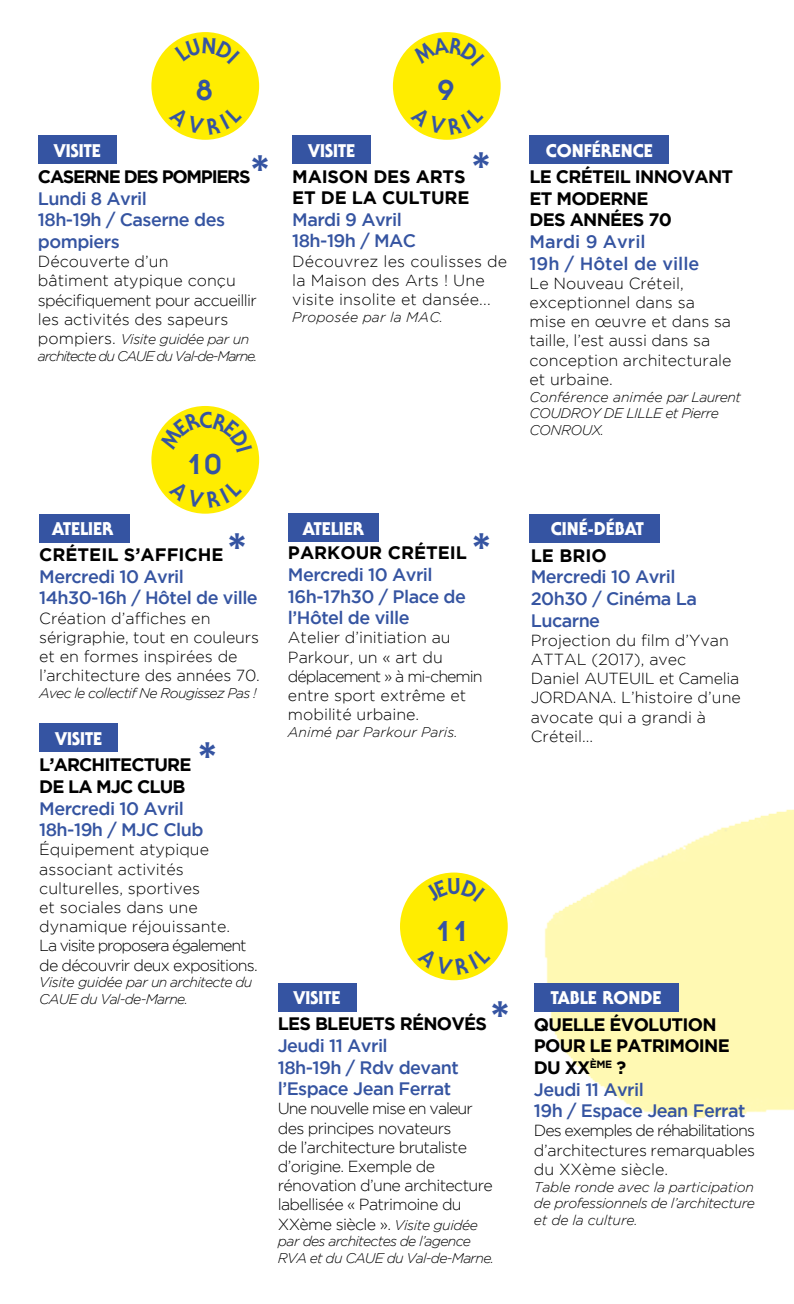
<style>
.page{position:relative;width:794px;height:1304px;background:#fff}
.page>*{position:absolute;margin:0;border:0;box-sizing:border-box;transform-origin:0 0}
.t1{font:700 48px "Gotham";color:#3554a2}
.t2{font:800 28px "Serif Gothic";color:#3554a2}
.t3{font:500 18px/21.6px "Gotham";letter-spacing:-.03em;color:#3554a1}
.t4{font:700 18px/21.6px "Gotham";letter-spacing:-.04em;color:#000}
.t5{font:800 18px "Serif Gothic";color:#fff}
.t6{font:700 18px "Gotham";color:#000}
.t7{font:500 18px/21.6px "Gotham";color:#3554a1}
.t8{font:700 18px/21.6px "Gotham";letter-spacing:-.01em;color:#000}
.t9{font:700 18px "Gotham";letter-spacing:-.07em;color:#000}
.t10{font:300 16px/19.2px "Gotham";color:#000}
.t11{font:300 16px/19.2px "Gotham";letter-spacing:-.04em;color:#000}
.t12{font:italic 300 14px/16.8px "Gotham";letter-spacing:-.04em;color:#000}
.t13{font:italic 300 14px/16.8px "Gotham";letter-spacing:-.08em;color:#000}
.t14{font:italic 300 14px "Gotham";color:#000}
.t15{font:italic 300 14px "Gotham";letter-spacing:.01em;color:#000}
.s1{font-style:normal;font-size:16px}
.s2{font-style:italic;font-size:14px}
.s3{font-weight:500;color:#3554a1}
</style>
<div class="page">
<div style="left:39px;top:724px;width:79px;height:28px;background:#3554a2"></div>
<img style="left:440px;top:809px;width:354px;height:309px">
<div style="left:38px;top:136px;width:79px;height:28px;background:#3554a2"></div>
<div style="left:292px;top:136px;width:79px;height:28px;background:#3554a2"></div>
<div style="left:529px;top:135px;width:140px;height:28px;background:#3554a2"></div>
<div style="left:151px;top:32px;width:108px;height:108px;background:#ffed00;border-radius:50%"></div>
<div style="left:393px;top:32px;width:107px;height:108px;background:#ffed00;border-radius:50%"></div>
<div style="left:151px;top:406px;width:108px;height:108px;background:#ffed00;border-radius:50%"></div>
<div style="left:39px;top:514px;width:91px;height:28px;background:#3554a2"></div>
<div style="left:288px;top:514px;width:91px;height:28px;background:#3554a2"></div>
<div style="left:529px;top:514px;width:131px;height:28px;background:#3554a2"></div>
<div style="left:400px;top:873px;width:108px;height:107px;background:#ffed00;border-radius:50%"></div>
<div style="left:278px;top:983px;width:78px;height:28px;background:#3554a2"></div>
<div style="left:534px;top:983px;width:144px;height:28px;background:#3554a2"></div>
<svg style="left:174px;top:38px;width:66px;height:7px"></svg>
<svg style="left:169px;top:125px;width:73px;height:10px"></svg>
<svg style="left:413px;top:37px;width:72px;height:11px"></svg>
<svg style="left:410px;top:125px;width:73px;height:10px"></svg>
<svg style="left:160px;top:411px;width:92px;height:22px"></svg>
<svg style="left:169px;top:499px;width:73px;height:10px"></svg>
<svg style="left:426px;top:878px;width:59px;height:5px"></svg>
<svg style="left:417px;top:965px;width:74px;height:10px"></svg>
<h2 class="t2" style="left:196px;top:73px;width:19px">8</h2>
<h2 class="t2" style="left:437px;top:73px;width:19px">9</h2>
<p class="t5" style="left:54px;top:139px;width:48px">VISITE</p>
<p class="t5" style="left:308px;top:139px;width:48px">VISITE</p>
<p class="t8" style="left:292px;top:165px;width:179px">MAISON DES ARTS<br>ET DE LA CULTURE</p>
<p class="t3" style="left:292px;top:208px;width:125px">Mardi 9 Avril<br>18h-19h / MAC</p>
<p class="t10" style="left:292px;top:251px;width:216px">Découvrez les coulisses de la Maison des Arts ! Une visite insolite et dansée...</p>
<p class="t15" style="left:292px;top:309px;width:152px">Proposée par la MAC.</p>
<h1 class="t1" style="left:250px;top:144px;width:22px">*</h1>
<h1 class="t1" style="left:471px;top:141px;width:22px">*</h1>
<p class="t9" style="left:38px;top:166px;width:214px">CASERNE DES POMPIERS</p>
<p class="t3" style="left:38px;top:187px;width:188px">Lundi 8 Avril<br>18h-19h / Caserne des pompiers</p>
<p class="t10" style="left:38px;top:252px;width:220px">Découverte d’un<br>bâtiment atypique conçu spécifiquement pour accueillir les activités des sapeurs</p>
<p class="t13" style="left:38px;top:331px;width:221px"><span class="s1">pompiers.</span> Visite guidée par un architecte du CAUE du Val-de-Marne.</p>
<h2 class="t2" style="left:187px;top:447px;width:36px">10</h2>
<p class="t5" style="left:546px;top:139px;width:108px">CONFÉRENCE</p>
<p class="t4" style="left:529px;top:165px;width:205px">LE CRÉTEIL INNOVANT<br>ET MODERNE<br>DES ANNÉES 70</p>
<p class="t7" style="left:529px;top:230px;width:171px">Mardi 9 Avril<br>19h / Hôtel de ville</p>
<p class="t10" style="left:529px;top:273px;width:203px">Le Nouveau Créteil, exceptionnel dans sa mise en œuvre et dans sa taille, l’est aussi dans sa conception architecturale et urbaine.</p>
<p class="t12" style="left:529px;top:388px;width:213px">Conférence animée par Laurent<br>COUDROY DE LILLE et Pierre<br>CONROUX.</p>
<p class="t5" style="left:52px;top:518px;width:63px">ATELIER</p>
<p class="t5" style="left:303px;top:518px;width:63px">ATELIER</p>
<p class="t5" style="left:551px;top:518px;width:95px">CINÉ-DÉBAT</p>
<p class="t4" style="left:531px;top:544px;width:77px">LE BRIO</p>
<p class="t3" style="left:531px;top:566px;width:168px">Mercredi 10 Avril<br>20h30 / Cinéma La<br>Lucarne</p>
<p class="t10" style="left:531px;top:630px;width:211px">Projection du film d’Yvan<br>ATTAL (2017), avec<br>Daniel AUTEUIL et Camelia<br>JORDANA. L’histoire d’une avocate qui a grandi à<br>Créteil...</p>
<h1 class="t1" style="left:227px;top:522px;width:22px">*</h1>
<h1 class="t1" style="left:471px;top:522px;width:22px">*</h1>
<p class="t6" style="left:288px;top:543px;width:180px">PARKOUR CRÉTEIL</p>
<p class="t3" style="left:288px;top:563px;width:179px">Mercredi 10 Avril<br>16h-17h30 / Place de l’Hôtel de ville</p>
<p class="t10" style="left:288px;top:628px;width:196px">Atelier d’initiation au<br>Parkour, un « art du déplacement » à mi-chemin entre sport extrême et mobilité urbaine.</p>
<p class="t14" style="left:288px;top:724px;width:171px">Animé par Parkour Paris.</p>
<p class="t6" style="left:39px;top:544px;width:186px">CRÉTEIL S’AFFICHE</p>
<p class="t3" style="left:39px;top:565px;width:220px">Mercredi 10 Avril<br>14h30-16h / Hôtel de ville</p>
<p class="t10" style="left:39px;top:608px;width:222px">Création d’affiches en sérigraphie, tout en couleurs et en formes inspirées de l’architecture des années 70.</p>
<p class="t12" style="left:39px;top:685px;width:219px">Avec le collectif Ne Rougissez Pas !</p>
<p class="t5" style="left:55px;top:727px;width:48px">VISITE</p>
<h1 class="t1" style="left:197px;top:731px;width:22px">*</h1>
<p class="t4" style="left:39px;top:754px;width:154px">L’ARCHITECTURE<br>DE LA MJC CLUB</p>
<p class="t3" style="left:39px;top:797px;width:166px">Mercredi 10 Avril<br>18h-19h / MJC Club</p>
<p class="t10" style="left:39px;top:840px;width:220px">Équipement atypique associant activités culturelles, sportives<br>et sociales dans une dynamique réjouissante.<br>La visite proposera également de découvrir deux expositions.</p>
<p class="t12" style="left:39px;top:974px;width:215px">Visite guidée par un architecte du<br>CAUE du Val-de-Marne.</p>
<h2 class="t2" style="left:436px;top:914px;width:36px">11</h2>
<p class="t5" style="left:293px;top:987px;width:48px">VISITE</p>
<p class="t4" style="left:278px;top:1013px;width:211px">LES BLEUETS RÉNOVÉS</p>
<p class="t3" style="left:278px;top:1034px;width:182px">Jeudi 11 Avril<br>18h-19h / Rdv devant l’Espace Jean Ferrat</p>
<p class="t11" style="left:278px;top:1099px;width:216px">Une nouvelle mise en valeur des principes novateurs<br>de l’architecture brutaliste d’origine. Exemple de rénovation d’une architecture labellisée « Patrimoine du<br>XXème siècle ». <span class="s2">Visite guidée</span></p>
<p class="t12" style="left:278px;top:1233px;width:218px">par des architectes de l’agence<br>RVA et du CAUE du Val-de-Marne.</p>
<p class="t5" style="left:551px;top:987px;width:112px">TABLE RONDE</p>
<p class="t4" style="left:534px;top:1013px;width:213px">QUELLE ÉVOLUTION<br>POUR LE PATRIMOINE<br>DU XX<sup>ÈME</sup> ?<br><span class="s3">Jeudi 11 Avril<br>19h / Espace Jean Ferrat</span></p>
<p class="t10" style="left:534px;top:1121px;width:223px;text-align:justify">Des exemples de réhabilitations d’architectures remarquables du XXème siècle.</p>
<p class="t12" style="left:534px;top:1178px;width:223px;text-align:justify">Table ronde avec la participation de professionnels de l’architecture et de la culture.</p>
<h1 class="t1" style="left:490px;top:990px;width:22px">*</h1>
</div>
